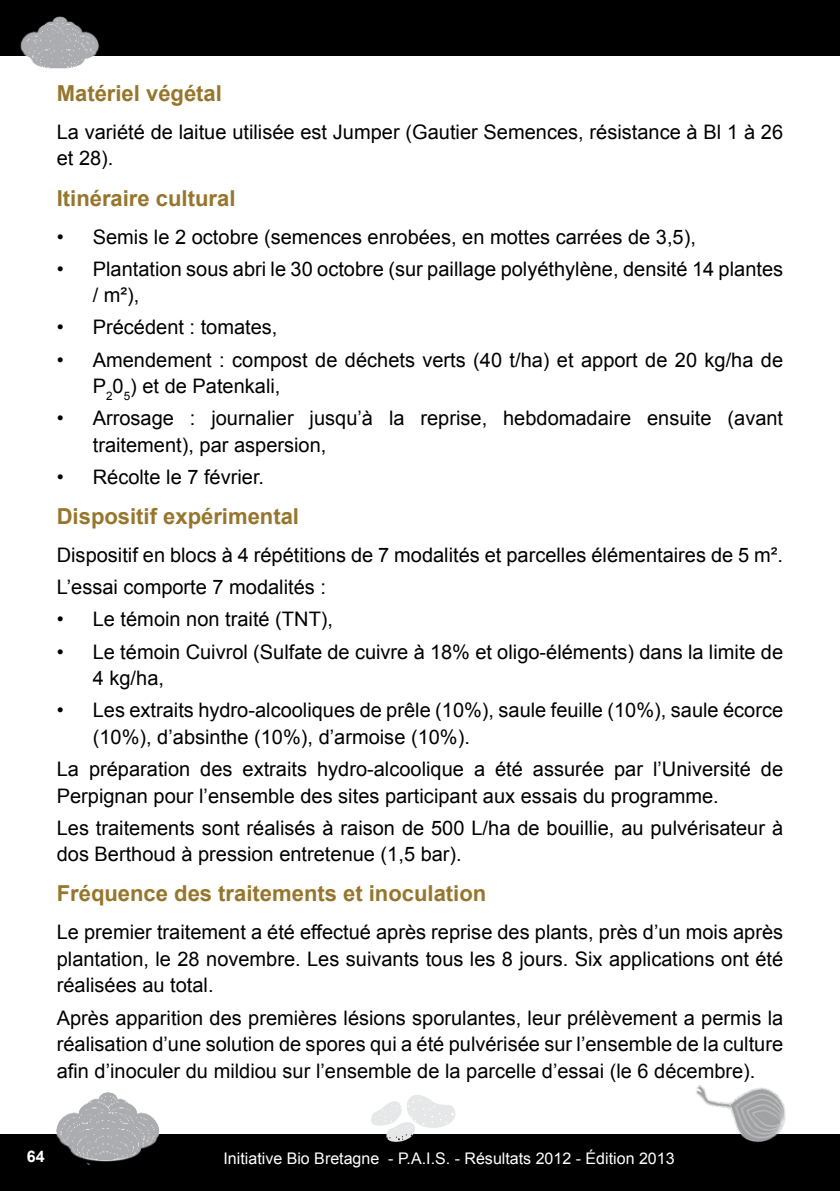
<style>
.page{position:relative;width:840px;height:1191px;background:#fff}
.page>*{position:absolute;margin:0;border:0;box-sizing:border-box;transform-origin:0 0}
.t1{font:700 22px "Arial";color:#96762c}
.t2{font:20px/26.4px "Arial";color:#000}
.t3{font:16px "Arial";color:#fff}
.t4{font:700 16px "Arial";color:#fff}
</style>
<div class="page">
<div style="left:0;top:1134px;width:839px;height:57px;background:#000"></div>
<div style="left:0;top:0;width:839px;height:55px;background:#000"></div>
<svg style="left:371px;top:1095px;width:85px;height:47px"></svg>
<img style="left:56px;top:1092px;width:104px;height:72px">
<img style="left:696px;top:1084px;width:90px;height:58px">
<img style="left:17px;top:16px;width:84px;height:53px">
<p class="t1" style="left:57px;top:79px;width:167px">Matériel végétal</p>
<p class="t2" style="left:57px;top:119px;width:727px">La variété de laitue utilisée est Jumper (Gautier Semences, résistance à Bl 1 à 26 et 28).</p>
<p class="t1" style="left:57px;top:183px;width:180px">Itinéraire cultural</p>
<p class="t2" style="left:57px;top:223px;width:640px">• Semis le 2 octobre (semences enrobées, en mottes carrées de 3,5),</p>
<p class="t2" style="left:93px;top:256px;width:691px;text-indent:-36px">• Plantation sous abri le 30 octobre (sur paillage polyéthylène, densité 14 plantes / m²),</p>
<p class="t2" style="left:57px;top:314px;width:222px">• Précédent : tomates,</p>
<p class="t2" style="left:93px;top:346px;width:691px;text-indent:-36px">• Amendement : compost de déchets verts (40 t/ha) et apport de 20 kg/ha de<br>P<sub>2</sub>0<sub>5</sub>) et de Patenkali,</p>
<p class="t2" style="left:93px;top:405px;width:691px;text-indent:-36px">• Arrosage : journalier jusqu’à la reprise, hebdomadaire ensuite (avant traitement), par aspersion,</p>
<p class="t2" style="left:57px;top:464px;width:209px">• Récolte le 7 février.</p>
<p class="t1" style="left:57px;top:502px;width:244px">Dispositif expérimental</p>
<p class="t2" style="left:57px;top:539px;width:727px;line-height:32.2px">Dispositif en blocs à 4 répétitions de 7 modalités et parcelles élémentaires de 5 m².<br>L’essai comporte 7 modalités :</p>
<p class="t2" style="left:57px;top:606px;width:278px">• Le témoin non traité (TNT),</p>
<p class="t2" style="left:93px;top:638px;width:691px;text-indent:-36px">• Le témoin Cuivrol (Sulfate de cuivre à 18% et oligo-éléments) dans la limite de<br>4 kg/ha,</p>
<p class="t2" style="left:93px;top:697px;width:691px;text-indent:-36px">• Les extraits hydro-alcooliques de prêle (10%), saule feuille (10%), saule écorce (10%), d’absinthe (10%), d’armoise (10%).</p>
<p class="t2" style="left:57px;top:756px;width:727px">La préparation des extraits hydro-alcoolique a été assurée par l’Université de<br>Perpignan pour l’ensemble des sites participant aux essais du programme.</p>
<p class="t2" style="left:57px;top:814px;width:727px">Les traitements sont réalisés à raison de 500 L/ha de bouillie, au pulvérisateur à dos Berthoud à pression entretenue (1,5 bar).</p>
<p class="t1" style="left:57px;top:879px;width:431px">Fréquence des traitements et inoculation</p>
<p class="t2" style="left:57px;top:919px;width:727px;text-align:justify">Le premier traitement a été effectué après reprise des plants, près d’un mois après plantation, le 28 novembre. Les suivants tous les 8 jours. Six applications ont été réalisées au total.</p>
<p class="t2" style="left:57px;top:1004px;width:727px;text-align:justify">Après apparition des premières lésions sporulantes, leur prélèvement a permis la réalisation d’une solution de spores qui a été pulvérisée sur l’ensemble de la culture afin d’inoculer du mildiou sur l’ensemble de la parcelle d’essai (le 6 décembre).</p>
<p class="t4" style="left:27px;top:1145px;width:19px">64</p>
<p class="t3" style="left:223px;top:1147px;width:452px">Initiative Bio Bretagne - P.A.I.S. - Résultats 2012 - Édition 2013</p>
</div>
